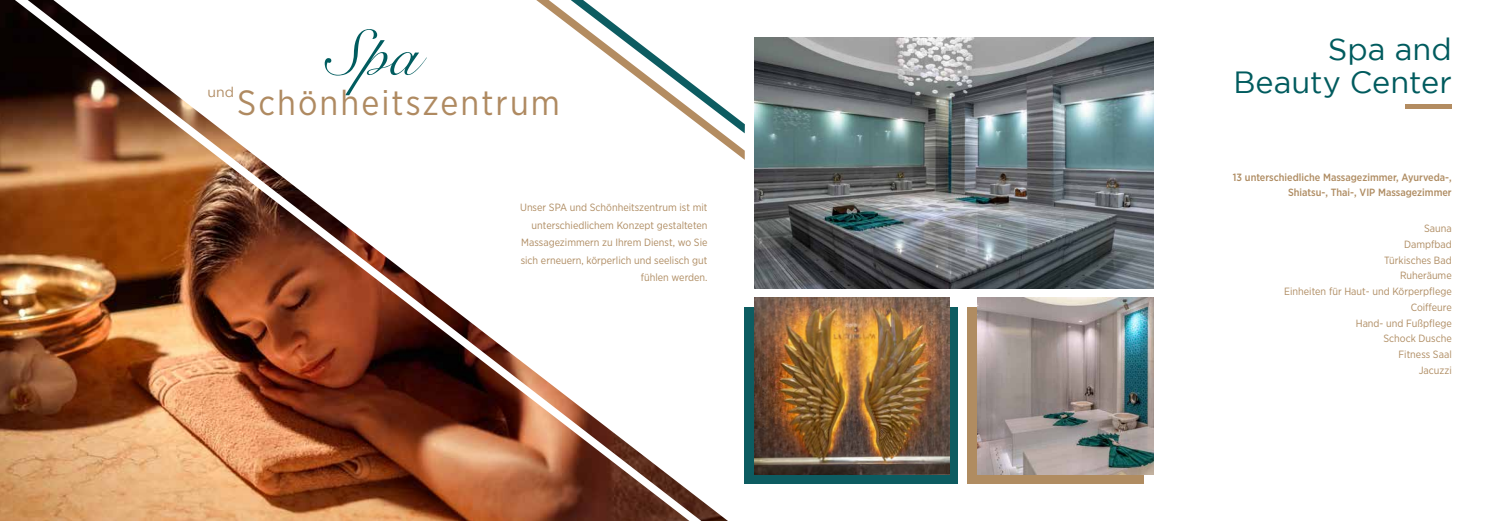
<style>
.page{position:relative;width:1489px;height:521px;background:#fff}
.page>*{position:absolute;margin:0;border:0;box-sizing:border-box;transform-origin:0 0}
.t1{font:63.88px "Snell Roundhand";color:#005c5f}
.t2{font:35px "Gotham Narrow";letter-spacing:.06em;color:#af8a61}
.t3{font:30.62px/33.2px "Gotham";color:#005b5e;text-align:right}
.t4{font:14px "Gotham";color:#af8a61}
.t5{font:10.5px/15.8px "Gotham Narrow";color:#af8c62;text-align:right}
.t6{font:500 10.5px/15.8px "Gotham Narrow";color:#af8c62;text-align:right}
</style>
<div class="page">
<svg style="left:737px;top:118px;width:7px;height:41px"></svg>
<img style="left:0;top:0;width:737px;height:521px">
<div style="left:1404px;top:104px;width:47px;height:5px;background:#b38c61"></div>
<div style="left:744px;top:307px;width:214px;height:177px;background:#0d5c61"></div>
<div style="left:967px;top:307px;width:176px;height:177px;background:#b08c61"></div>
<img style="left:754px;top:37px;width:399px;height:252px">
<img style="left:754px;top:298px;width:195px;height:177px">
<img style="left:977px;top:298px;width:176px;height:177px">
<h1 class="t1" style="left:326px;top:3px;width:94px">Spa</h1>
<h3 class="t4" style="left:207px;top:84px;width:28px">und</h3>
<h2 class="t2" style="left:237px;top:81px;width:324px">Schönheitszentrum</h2>
<p class="t5" style="left:520px;top:199px;width:189px;line-height:17.5px">Unser SPA und Schönheitszentrum ist mit unterschiedlichem Konzept gestalteten Massagezimmern zu Ihrem Dienst, wo Sie sich erneuern, körperlich und seelisch gut fühlen werden.</p>
<h3 class="t3" style="left:1233px;top:32px;width:220px">Spa and<br>Beauty Center</h3>
<p class="t6" style="left:1232px;top:169px;width:220px">13 unterschiedliche Massagezimmer, Ayurveda-,<br>Shiatsu-, Thai-, VIP Massagezimmer</p>
<p class="t5" style="left:1284px;top:220px;width:169px">Sauna<br>Dampfbad<br>Türkisches Bad<br>Ruheräume<br>Einheiten für Haut- und Körperpflege<br>Coiffeure<br>Hand- und Fußpflege<br>Schock Dusche<br>Fitness Saal<br>Jacuzzi</p>
</div>
